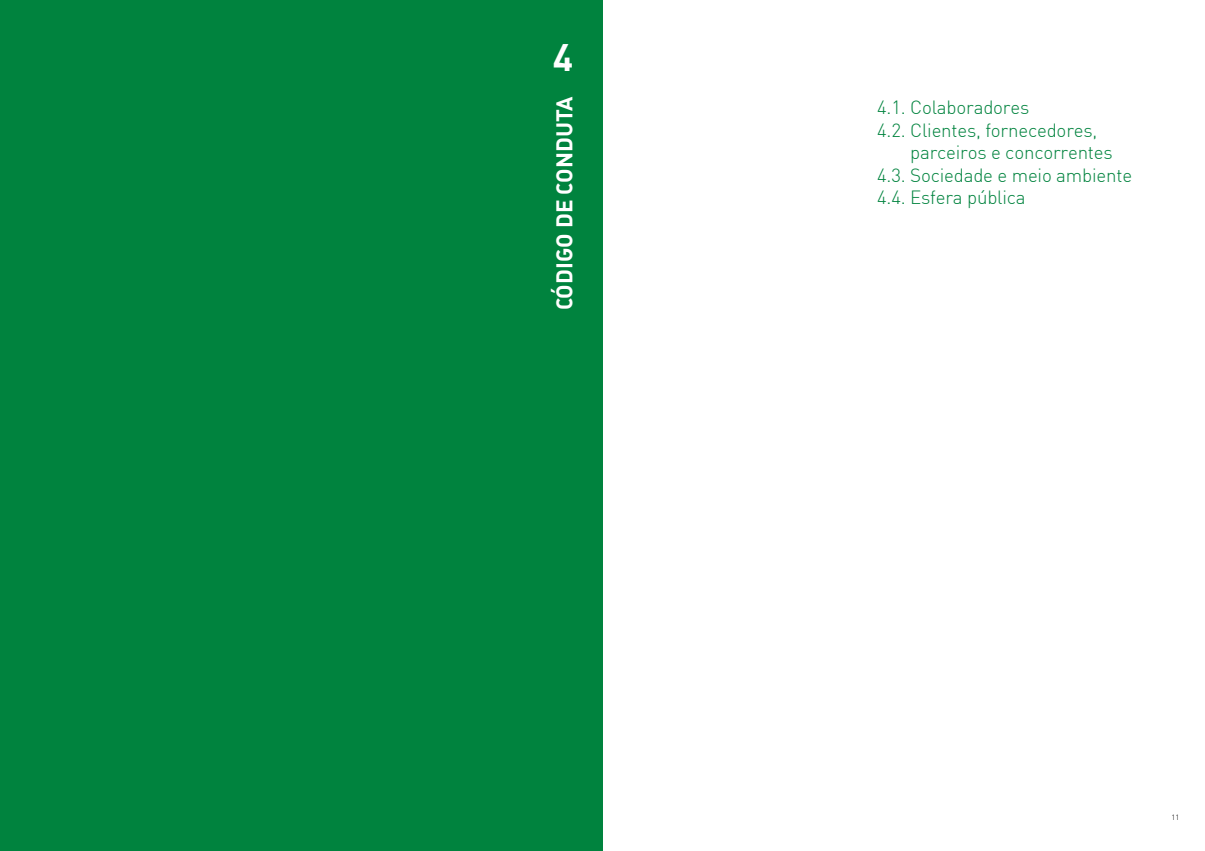
<style>
.page{position:relative;width:1205px;height:851px;background:#fff}
.page>*{position:absolute;margin:0;border:0;box-sizing:border-box;transform-origin:0 0}
.t1{font:37.5px "DIN Bold";color:#fff}
.t2{font:22.5px "DIN Bold Alternate";color:#fff}
.t3{font:300 18.75px "DIN";letter-spacing:-.01em;color:#00833e}
.t4{font:300 7.5px "DIN";color:#000}
</style>
<div class="page">
<div style="left:0;top:0;width:602px;height:850px;background:#00833e"></div>
<h1 class="t1" style="left:553px;top:33px;width:22px">4</h1>
<p class="t2" style="left:549px;top:310px;width:215px;rotate:-90deg">CÓDIGO DE CONDUTA</p>
<p class="t3" style="left:877px;top:96px;width:154px">4.1. Colaboradores</p>
<p class="t3" style="left:877px;top:118px;width:222px">4.2. Clientes, fornecedores,</p>
<p class="t3" style="left:910px;top:141px;width:204px">parceiros e concorrentes</p>
<p class="t3" style="left:877px;top:163px;width:256px">4.3. Sociedade e meio ambiente</p>
<p class="t3" style="left:877px;top:186px;width:150px">4.4. Esfera pública</p>
<p class="t4" style="left:1171px;top:812px;width:9px">11</p>
</div>
